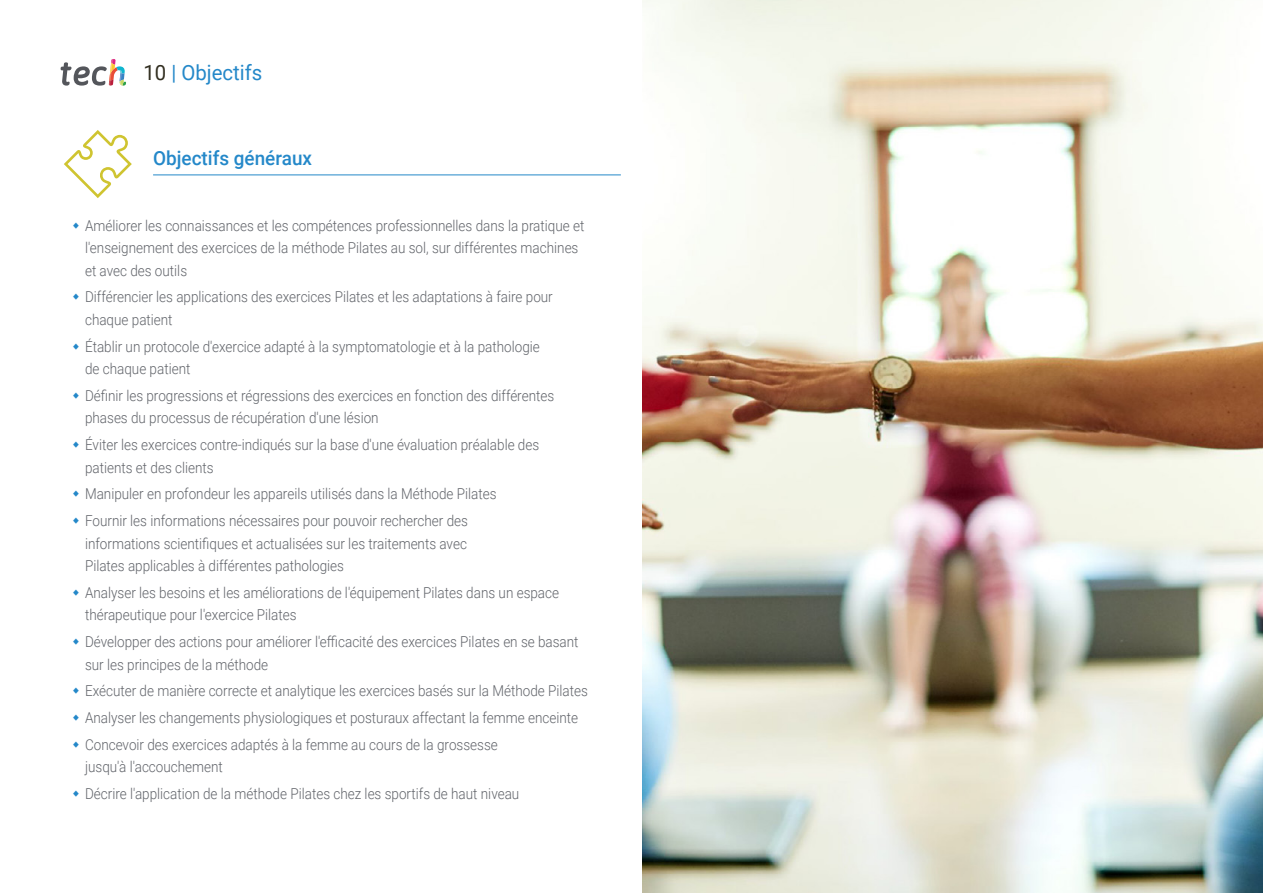
<style>
.page{position:relative;width:1263px;height:893px;background:#fff}
.page>*{position:absolute;margin:0;border:0;box-sizing:border-box;transform-origin:0 0}
.t1{font:21px "Roboto";color:#2488c9}
.t2{font:500 19.5px "Roboto";color:#2488c9}
.t3{font:300 15px/22.5px "Roboto";color:#61646a;scale:.9 1}
.s1{color:#312e20}
</style>
<div class="page">
<svg style="left:64px;top:130px;width:68px;height:68px"></svg>
<img style="left:642px;top:0;width:621px;height:893px">
<svg style="left:61px;top:59px;width:65px;height:27px"></svg>
<hr style="left:153px;top:175px;width:468px;height:1px;background:#2488c9">
<h1 class="t1" style="left:144px;top:57px;width:120px"><span class="s1">10</span> | Objectifs</h1>
<h2 class="t2" style="left:153px;top:144px;width:160px">Objectifs généraux</h2>
<p class="t3" style="left:85px;top:213px;width:556px">Améliorer les connaissances et les compétences professionnelles dans la pratique et l'enseignement des exercices de la méthode Pilates au sol, sur différentes machines et avec des outils</p>
<p class="t3" style="left:85px;top:285px;width:521px">Différencier les applications des exercices Pilates et les adaptations à faire pour chaque patient</p>
<p class="t3" style="left:85px;top:334px;width:507px">Établir un protocole d'exercice adapté à la symptomatologie et à la pathologie de chaque patient</p>
<p class="t3" style="left:85px;top:384px;width:523px">Définir les progressions et régressions des exercices en fonction des différentes phases du processus de récupération d'une lésion</p>
<p class="t3" style="left:85px;top:433px;width:506px">Éviter les exercices contre-indiqués sur la base d'une évaluation préalable des patients et des clients</p>
<p class="t3" style="left:85px;top:480px;width:459px;line-height:26.7px">Manipuler en profondeur les appareils utilisés dans la Méthode Pilates<br>Fournir les informations nécessaires pour pouvoir rechercher des</p>
<p class="t3" style="left:85px;top:531px;width:426px">informations scientifiques et actualisées sur les traitements avec<br>Pilates applicables à différentes pathologies</p>
<p class="t3" style="left:85px;top:581px;width:528px">Analyser les besoins et les améliorations de l'équipement Pilates dans un espace thérapeutique pour l'exercice Pilates</p>
<p class="t3" style="left:85px;top:630px;width:550px">Développer des actions pour améliorer l'efficacité des exercices Pilates en se basant sur les principes de la méthode</p>
<p class="t3" style="left:85px;top:677px;width:560px;line-height:26.7px">Exécuter de manière correcte et analytique les exercices basés sur la Méthode Pilates<br>Analyser les changements physiologiques et posturaux affectant la femme enceinte<br>Concevoir des exercices adaptés à la femme au cours de la grossesse</p>
<p class="t3" style="left:85px;top:753px;width:484px;line-height:26.7px">jusqu'à l'accouchement<br>Décrire l'application de la méthode Pilates chez les sportifs de haut niveau</p>
</div>
